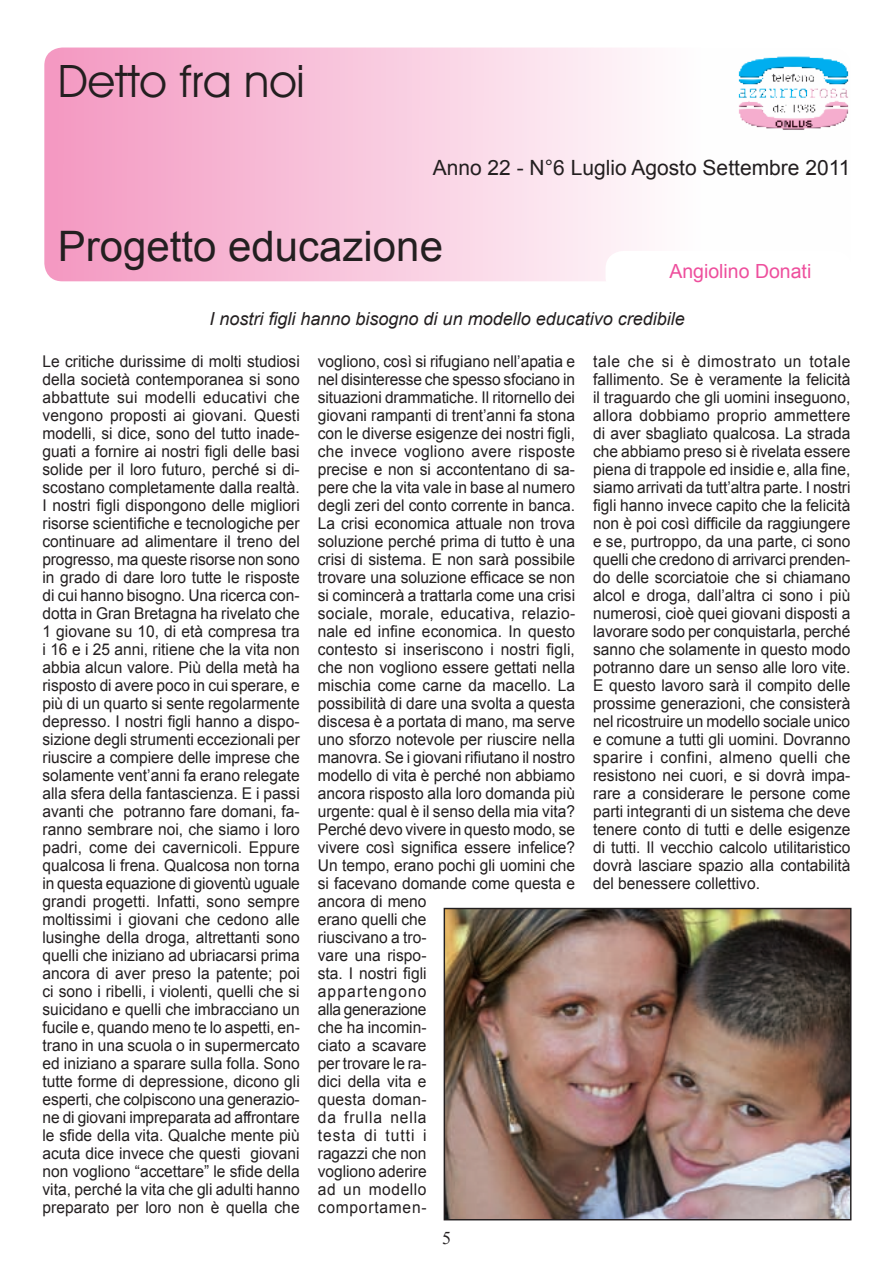
<style>
.page{position:relative;width:893px;height:1263px;background:#fff}
.page>*{position:absolute;margin:0;border:0;box-sizing:border-box;transform-origin:0 0}
.t1{font:45px "Avant Garde IT Cby BT";color:#231f20}
.t2{font:42px "Arial";color:#231f20}
.t3{font:21px "Arial";color:#231f20}
.t4{font:19.5px "Arial";color:#ee4f9d}
.t5{font:italic 18px "Arial";color:#231f20}
.t6{font:18px "Times New Roman";color:#231f20}
.t7{font:16.2px/18px "Arial";color:#231f20;text-align:justify;scale:.96 1}
</style>
<div class="page">
<div style="left:44px;top:48px;width:808px;height:233px;background:linear-gradient(to right,#f49bc3,#fff);border-radius:18px"></div>
<div style="left:605px;top:251px;width:247px;height:45px;background:#fff;border-radius:18px"></div>
<img style="left:736px;top:48px;width:114px;height:90px">
<img style="left:446px;top:910px;width:403px;height:308px">
<div style="left:444px;top:908px;width:407px;height:312px;border:1px solid #231f20"></div>
<h1 class="t1" style="left:58px;top:53px;width:249px">Detto fra noi</h1>
<p class="t3" style="left:433px;top:156px;width:419px">Anno 22 - N°6 Luglio Agosto Settembre 2011</p>
<h2 class="t2" style="left:58px;top:223px;width:387px">Progetto educazione</h2>
<p class="t4" style="left:669px;top:260px;width:143px">Angiolino Donati</p>
<p class="t5" style="left:210px;top:308px;width:477px">I nostri figli hanno bisogno di un modello educativo credibile</p>
<p class="t7" style="left:43px;top:353px;width:270px">Le critiche durissime di molti studiosi della società contemporanea si sono abbattute sui modelli educativi che vengono proposti ai giovani. Questi modelli, si dice, sono del tutto inade&shy;guati a fornire ai nostri figli delle basi solide per il loro futuro, perché si di&shy;scostano completamente dalla realtà.<br>I nostri figli dispongono delle migliori risorse scientifiche e tecnologiche per continuare ad alimentare il treno del progresso, ma queste risorse non sono in grado di dare loro tutte le risposte di cui hanno bisogno. Una ricerca con&shy;dotta in Gran Bretagna ha rivelato che 1 giovane su 10, di età compresa tra i 16 e i 25 anni, ritiene che la vita non abbia alcun valore. Più della metà ha risposto di avere poco in cui sperare, e più di un quarto si sente regolarmente depresso. I nostri figli hanno a dispo&shy;sizione degli strumenti eccezionali per riuscire a compiere delle imprese che solamente vent’anni fa erano relegate alla sfera della fantascienza. E i passi avanti che potranno fare domani, fa&shy;ranno sembrare noi, che siamo i loro padri, come dei cavernicoli. Eppure qualcosa li frena. Qualcosa non torna in questa equazione di gioventù uguale grandi progetti. Infatti, sono sempre moltissimi i giovani che cedono alle lusinghe della droga, altrettanti sono quelli che iniziano ad ubriacarsi prima ancora di aver preso la patente; poi ci sono i ribelli, i violenti, quelli che si suicidano e quelli che imbracciano un fucile e, quando meno te lo aspetti, en&shy;trano in una scuola o in supermercato ed iniziano a sparare sulla folla. Sono tutte forme di depressione, dicono gli esperti, che colpiscono una generazio&shy;ne di giovani impreparata ad affrontare le sfide della vita. Qualche mente più acuta dice invece che questi giovani non vogliono “accettare” le sfide della vita, perché la vita che gli adulti hanno preparato per loro non è quella che</p>
<p class="t7" style="left:318px;top:352px;width:270px;text-align:left">vogliono, così si rifugiano nell’apatia e nel disinteresse che spesso sfociano in situazioni drammatiche. Il ritornello dei giovani rampanti di trent’anni fa stona con le diverse esigenze dei nostri figli, che invece vogliono avere risposte precise e non si accontentano di sa&shy;pere che la vita vale in base al numero degli zeri del conto corrente in banca.<br>La crisi economica attuale non trova soluzione perché prima di tutto è una crisi di sistema. E non sarà possibile trovare una soluzione efficace se non si comincerà a trattarla come una crisi sociale, morale, educativa, relazio&shy;nale ed infine economica. In questo contesto si inseriscono i nostri figli, che non vogliono essere gettati nella mischia come carne da macello. La possibilità di dare una svolta a questa discesa è a portata di mano, ma serve uno sforzo notevole per riuscire nella manovra. Se i giovani rifiutano il nostro modello di vita è perché non abbiamo ancora risposto alla loro domanda più urgente: qual è il senso della mia vita?<br>Perché devo vivere in questo modo, se vivere così significa essere infelice?<br>Un tempo, erano pochi gli uomini che si facevano domande come questa e ancora di meno<br>erano quelli che<br>riuscivano a tro-<br>vare una rispo-<br>sta. I nostri figli<br>appartengono<br>alla generazione<br>che ha incomin-<br>ciato a scavare<br>per trovare le ra-<br>dici della vita e<br>questa doman-<br>da frulla nella<br>testa di tutti i<br>ragazzi che non<br>vogliono aderire<br>ad un modello<br>comportamen-</p>
<p class="t7" style="left:593px;top:352px;width:270px">tale che si è dimostrato un totale fallimento. Se è veramente la felicità il traguardo che gli uomini inseguono, allora dobbiamo proprio ammettere di aver sbagliato qualcosa. La strada che abbiamo preso si è rivelata essere piena di trappole ed insidie e, alla fine, siamo arrivati da tutt’altra parte. I nostri figli hanno invece capito che la felicità non è poi così difficile da raggiungere e se, purtroppo, da una parte, ci sono quelli che credono di arrivarci prenden&shy;do delle scorciatoie che si chiamano alcol e droga, dall’altra ci sono i più numerosi, cioè quei giovani disposti a lavorare sodo per conquistarla, perché sanno che solamente in questo modo potranno dare un senso alle loro vite.<br>E questo lavoro sarà il compito delle prossime generazioni, che consisterà nel ricostruire un modello sociale unico e comune a tutti gli uomini. Dovranno sparire i confini, almeno quelli che resistono nei cuori, e si dovrà impa&shy;rare a considerare le persone come parti integranti di un sistema che deve tenere conto di tutti e delle esigenze di tutti. Il vecchio calcolo utilitaristico dovrà lasciare spazio alla contabilità del benessere collettivo.</p>
<p class="t6" style="left:442px;top:1227px;width:10px">5</p>
</div>
